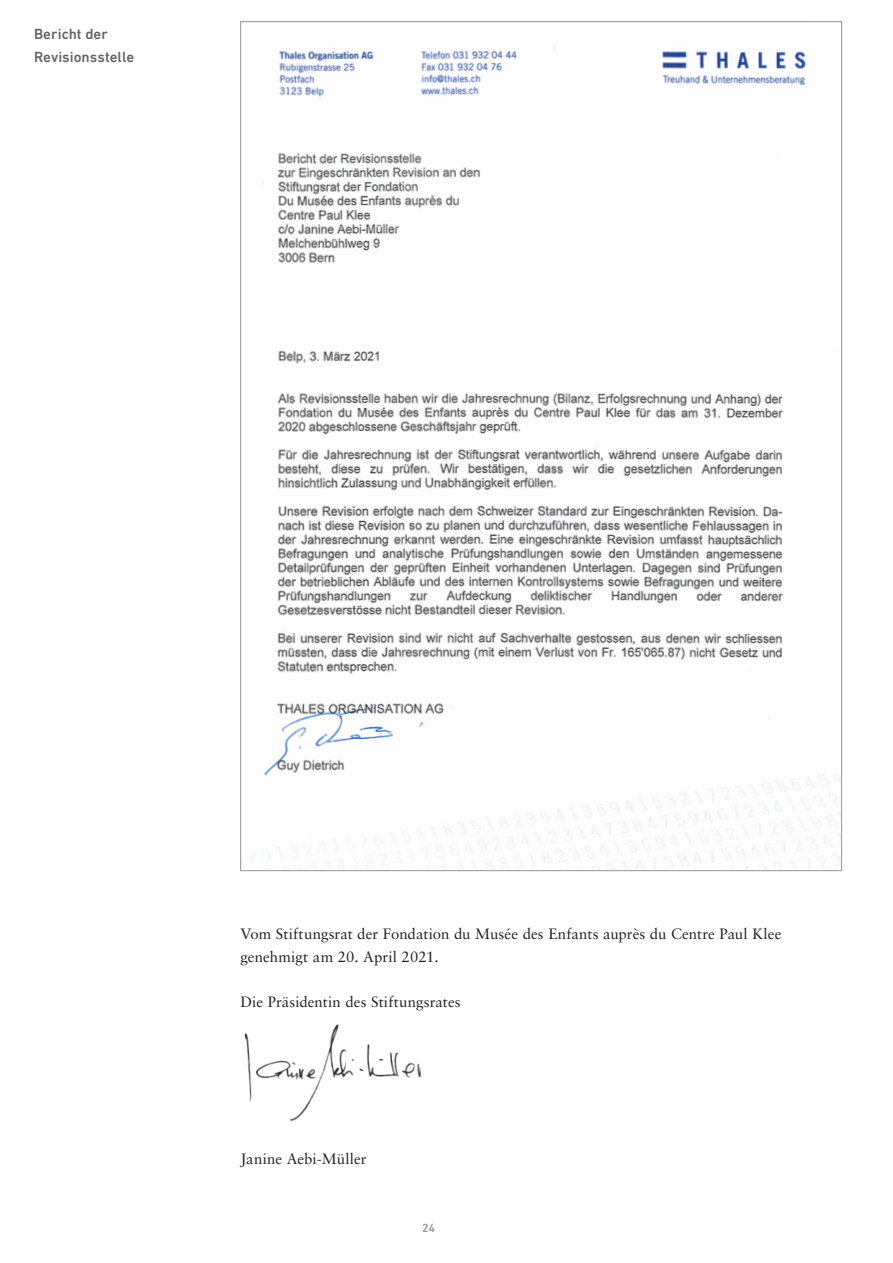
<style>
.page{position:relative;width:893px;height:1263px;background:#fff}
.page>*{position:absolute;margin:0;border:0;box-sizing:border-box;transform-origin:0 0}
.t1{font:15px/22.5px "Sabon";letter-spacing:.005em;color:#231f20}
.t2{font:500 15px "DIN Next LT Pro";letter-spacing:.005em;color:#636366}
.t3{font:500 12px "DIN Next LT Pro";color:#939598}
</style>
<div class="page">
<img style="left:251px;top:50px;width:589px;height:819px">
<img style="left:244px;top:1024px;width:177px;height:97px">
<p class="t2" style="left:34px;top:26px;width:75px">Bericht der</p>
<p class="t2" style="left:34px;top:48px;width:102px">Revisionsstelle</p>
<p class="t1" style="left:240px;top:923px;width:542px">Vom Stiftungsrat der Fondation du Musée des Enfants auprès du Centre Paul Klee genehmigt am 20. April 2021.</p>
<p class="t1" style="left:240px;top:990px;width:222px">Die Präsidentin des Stiftungsrates</p>
<p class="t1" style="left:240px;top:1148px;width:128px">Janine Aebi-Müller</p>
<p class="t3" style="left:422px;top:1221px;width:15px">24</p>
</div>
